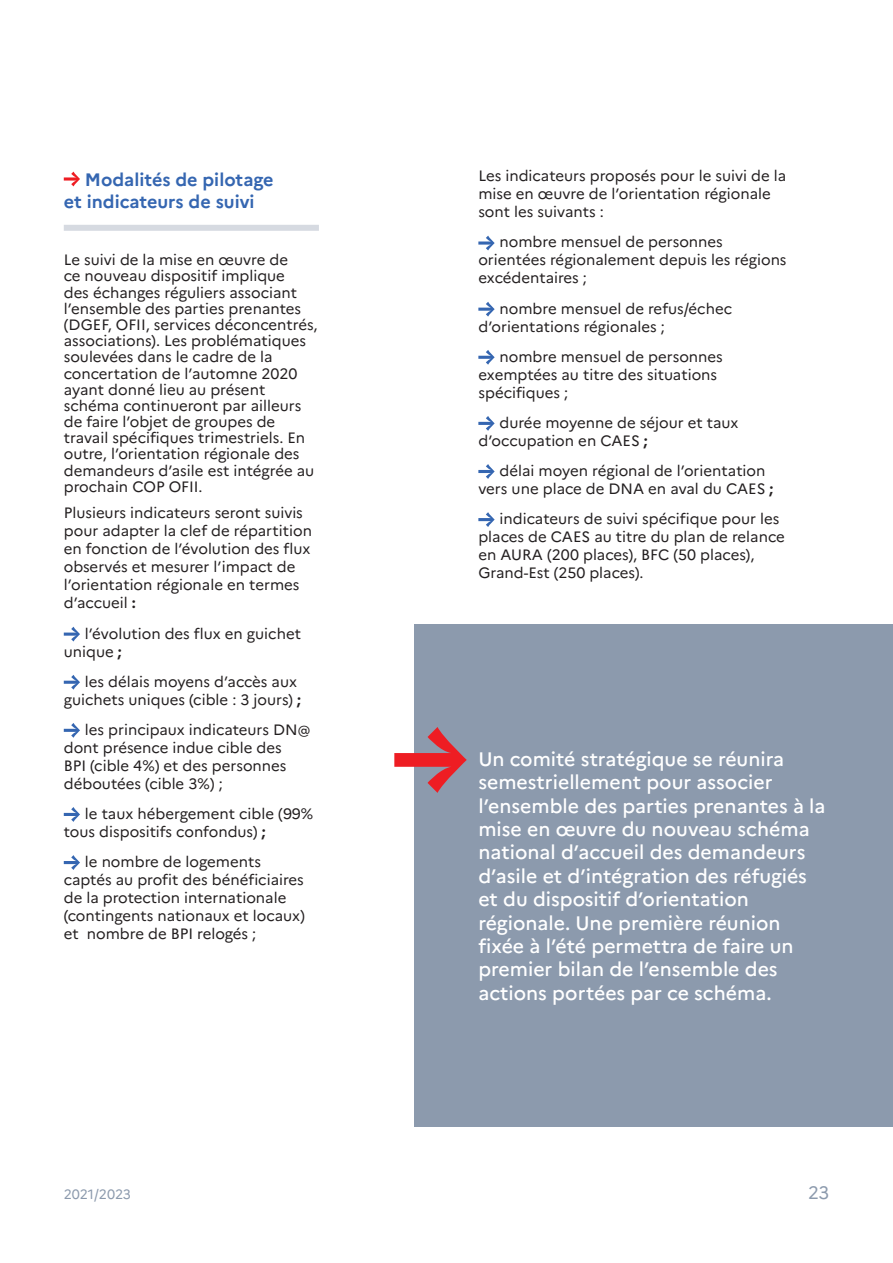
<style>
.page{position:relative;width:893px;height:1263px;background:#fff}
.page>*{position:absolute;margin:0;border:0;box-sizing:border-box;transform-origin:0 0}
.t1{font:500 19.5px/23.4px "Marianne";color:#fff}
.t2{font:700 18px/21.6px "Marianne";color:#3566b1}
.t3{font:18px "Marianne";color:#8c9aad}
.t4{font:15px/18px "Marianne";color:#231f20}
.t5{font:13.5px "Marianne";letter-spacing:-.005em;color:#8c9aad}
.s1{font-weight:700}
</style>
<div class="page">
<div style="left:64px;top:225px;width:255px;height:6px;background:#d6dae1"></div>
<svg style="left:64px;top:172px;width:16px;height:14px"></svg>
<svg style="left:64px;top:627px;width:16px;height:14px"></svg>
<svg style="left:64px;top:675px;width:16px;height:15px"></svg>
<svg style="left:64px;top:723px;width:16px;height:15px"></svg>
<svg style="left:64px;top:807px;width:16px;height:15px"></svg>
<svg style="left:64px;top:855px;width:16px;height:15px"></svg>
<svg style="left:478px;top:236px;width:17px;height:14px"></svg>
<svg style="left:478px;top:302px;width:17px;height:15px"></svg>
<svg style="left:478px;top:350px;width:17px;height:15px"></svg>
<svg style="left:478px;top:416px;width:17px;height:15px"></svg>
<svg style="left:478px;top:464px;width:17px;height:15px"></svg>
<svg style="left:478px;top:512px;width:17px;height:15px"></svg>
<div style="left:415px;top:624px;width:478px;height:503px;background:#8c9aad"></div>
<svg style="left:394px;top:727px;width:73px;height:66px"></svg>
<p class="t2" style="left:64px;top:169px;width:211px;text-indent:21px">Modalités de pilotage et indicateurs de suivi</p>
<p class="t4" style="left:64px;top:252px;width:255px;line-height:16.2px">Le suivi de la mise en œuvre de<br>ce nouveau dispositif implique<br>des échanges réguliers associant l’ensemble des parties prenantes (DGEF, OFII, services déconcentrés, associations). Les problématiques soulevées dans le cadre de la concertation de l’automne 2020 ayant donné lieu au présent schéma continueront par ailleurs de faire l’objet de groupes de travail spécifiques trimestriels. En outre, l’orientation régionale des demandeurs d’asile est intégrée au prochain COP OFII.</p>
<p class="t4" style="left:64px;top:504px;width:250px">Plusieurs indicateurs seront suivis pour adapter la clef de répartition en fonction de l’évolution des flux observés et mesurer l’impact de l’orientation régionale en termes d’accueil <span class="s1">:</span></p>
<p class="t4" style="left:64px;top:624px;width:239px;text-indent:21px">l’évolution des flux en guichet unique <span class="s1">;</span></p>
<p class="t4" style="left:64px;top:672px;width:239px;text-align:right">les délais moyens d’accès aux guichets uniques (cible : 3 jours) <span class="s1">;</span></p>
<p class="t4" style="left:64px;top:720px;width:248px;text-indent:21px">les principaux indicateurs DN@ dont présence indue cible des<br>BPI (cible 4%) et des personnes déboutées (cible 3%) ;</p>
<p class="t4" style="left:64px;top:804px;width:251px;text-indent:21px">le taux hébergement cible (99% tous dispositifs confondus) <span class="s1">;</span></p>
<p class="t4" style="left:64px;top:852px;width:243px;text-indent:21px">le nombre de logements captés au profit des bénéficiaires de la protection internationale (contingents nationaux et locaux) et nombre de BPI relogés ;</p>
<p class="t4" style="left:478px;top:167px;width:309px">Les indicateurs proposés pour le suivi de la mise en œuvre de l’orientation régionale sont les suivants :</p>
<p class="t4" style="left:478px;top:233px;width:310px;text-indent:21px">nombre mensuel de personnes orientées régionalement depuis les régions excédentaires ;</p>
<p class="t4" style="left:478px;top:299px;width:255px;text-indent:21px">nombre mensuel de refus/échec d’orientations régionales ;</p>
<p class="t4" style="left:478px;top:347px;width:246px;text-indent:21px">nombre mensuel de personnes exemptées au titre des situations spécifiques ;</p>
<p class="t4" style="left:478px;top:413px;width:262px;text-indent:21px">durée moyenne de séjour et taux d’occupation en CAES <span class="s1">;</span></p>
<p class="t4" style="left:478px;top:461px;width:297px;text-indent:21px">délai moyen régional de l’orientation vers une place de DNA en aval du CAES <span class="s1">;</span></p>
<p class="t4" style="left:478px;top:510px;width:308px;text-indent:21px">indicateurs de suivi spécifique pour les places de CAES au titre du plan de relance en AURA (200 places), BFC (50 places), Grand-Est (250 places).</p>
<p class="t1" style="left:478px;top:747px;width:349px">Un comité stratégique se réunira semestriellement pour associer l’ensemble des parties prenantes à la mise en œuvre du nouveau schéma national d’accueil des demandeurs d’asile et d’intégration des réfugiés et du dispositif d’orientation régionale. Une première réunion fixée à l’été permettra de faire un premier bilan de l’ensemble des actions portées par ce schéma.</p>
<p class="t5" style="left:64px;top:1186px;width:69px">2021/2023</p>
<p class="t3" style="left:808px;top:1182px;width:23px">23</p>
</div>
